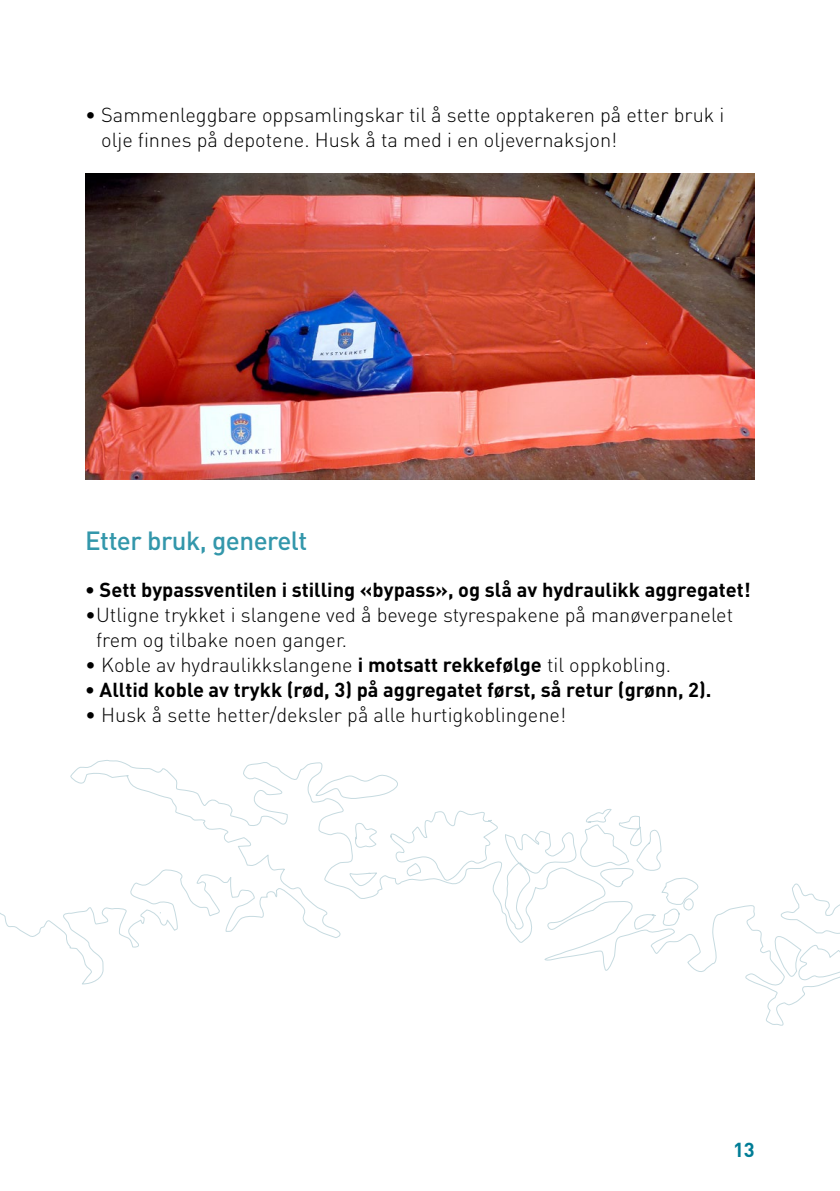
<style>
.page{position:relative;width:840px;height:1191px;background:#fff}
.page>*{position:absolute;margin:0;border:0;box-sizing:border-box;transform-origin:0 0}
.tittel_kursiv_NY{font:500 26px "DIN";letter-spacing:-.02em;color:#3397ab}
.brød{font:300 20px/25px "DIN";color:#000}
.brød-2{font:700 20px "DIN";color:#000}
.t1{font:700 20px "DIN";color:#007d96}
.s1{font-weight:700}
</style>
<div class="page">
<svg style="left:0;top:760px;width:839px;height:266px"></svg>
<img style="left:85px;top:174px;width:669px;height:306px">
<p class="brød" style="left:101px;top:102px;width:624px;text-indent:-16px">• Sammenleggbare oppsamlingskar til å sette opptakeren på etter bruk i olje finnes på depotene. Husk å ta med i en oljevernaksjon!</p>
<p class="tittel_kursiv_NY" style="left:85px;top:524px;width:223px">Etter bruk, generelt</p>
<p class="brød-2" style="left:85px;top:577px;width:666px">• Sett bypassventilen i stilling «bypass», og slå av hydraulikk aggregatet!</p>
<p class="brød" style="left:96px;top:602px;width:638px;text-indent:-11px">•Utligne trykket i slangene ved å bevege styrespakene på manøverpanelet frem og tilbake noen ganger.</p>
<p class="brød" style="left:85px;top:652px;width:587px">• Koble av hydraulikkslangene <span class="s1">i motsatt rekkefølge</span> til oppkobling.</p>
<p class="brød-2" style="left:85px;top:677px;width:627px">• Alltid koble av trykk (rød, 3) på aggregatet først, så retur (grønn, 2).</p>
<p class="brød" style="left:85px;top:702px;width:482px">• Husk å sette hetter/deksler på alle hurtigkoblingene!</p>
<p class="t1" style="left:732px;top:1136px;width:23px">13</p>
</div>
